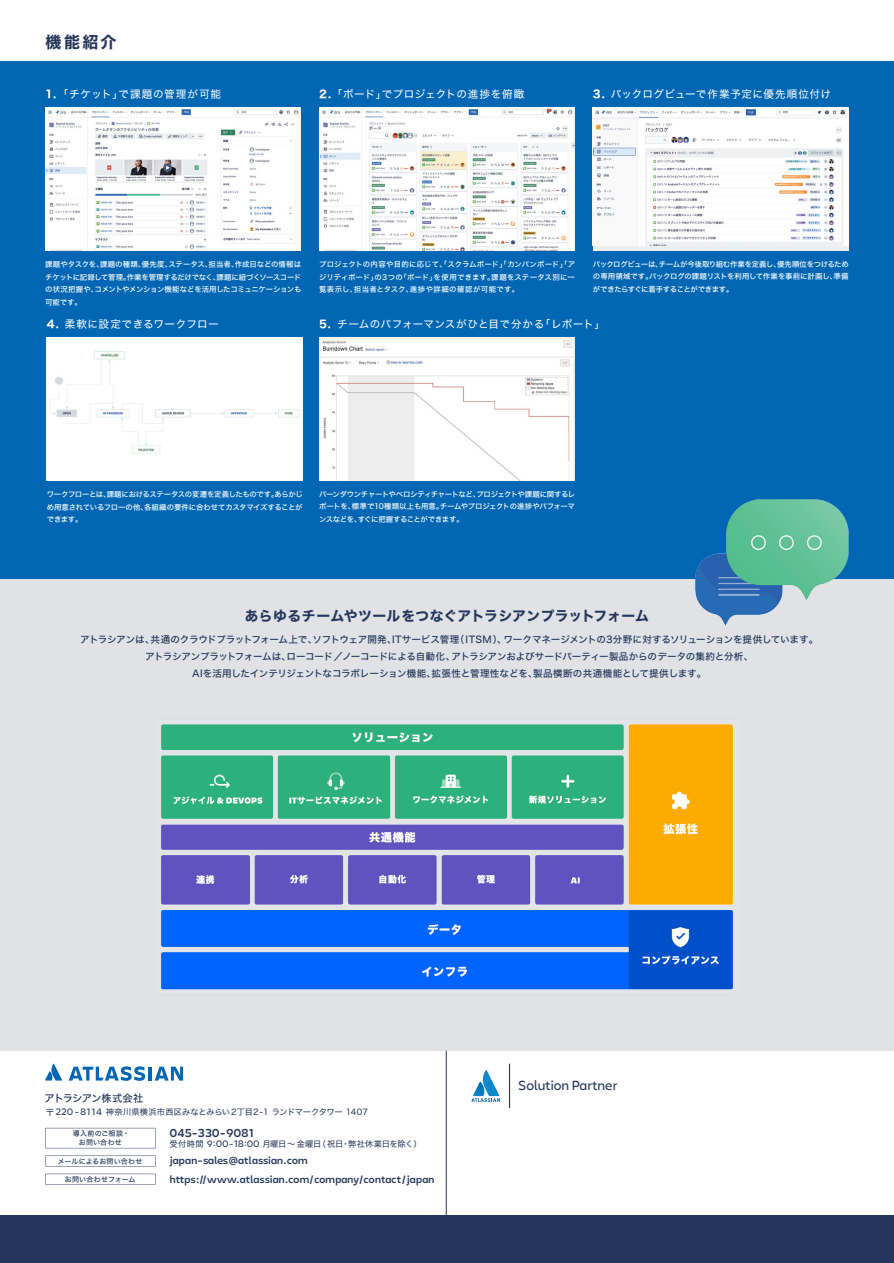
<style>
.page{position:relative;width:894px;height:1263px;background:#fff}
.page>*{position:absolute;margin:0;border:0;box-sizing:border-box;transform-origin:0 0}
.t1{font:15.9px "Hira Kaku Std W7";color:#24365b}
.t2{font:13.95px "Charlie Text";letter-spacing:-.04em;color:#24365b}
.t3{font:13.8px "Hira Kaku Std W7";letter-spacing:.02em;color:#24365b}
.t4{font:600 12.3px "Charlie Text";letter-spacing:-.01em;color:#24365b}
.t5{font:600 10.65px "Charlie Text";letter-spacing:-.03em;color:#24365b}
.t6{font:10.65px "Hira Kaku Std W4";letter-spacing:.04em;color:#fff}
.t7{font:10.65px "Hira Kaku Std W4";letter-spacing:.02em;color:#fff}
.t8{font:10.65px "Hira Kaku Std W4";letter-spacing:.07em;color:#fff}
.t9{font:10.2px "Hira Kaku Std W5";letter-spacing:-.055em;color:#24365b}
.t10{font:9.6px/17px "Hira Kaku Std W5";letter-spacing:-.02em;color:#24365b;text-align:center}
.t11{font:8.25px "Hira Kaku Std W4";letter-spacing:.005em;color:#24365b}
.t12{font:8.25px "Hira Kaku Std W4";letter-spacing:-.02em;color:#24365b}
.t13{font:7.35px/12.8px "Hira Kaku Std W5";letter-spacing:-.03em;color:#fff;text-align:justify}
.t14{font:7.05px/8.6px "Hira Kaku Std W5";letter-spacing:.02em;color:#24365b;text-align:center}
.s1{font-family:"Hira Kaku Std W7"}
.s2{font-family:"Koz Go Pr 6 N";font-size:9.9px}
.s3{font-family:"Charlie Text";font-size:9.9px}
</style>
<div class="page">
<div style="left:0;top:61px;width:893px;height:523px;background:#0166b3"></div>
<div style="left:0;top:580px;width:893px;height:471px;background:#e0e2e6"></div>
<div style="left:0;top:1215px;width:893px;height:48px;background:#24365b"></div>
<hr style="left:446px;top:1051px;width:1px;height:164px;background:#24365b">
<svg style="left:471px;top:1070px;width:28px;height:32px"></svg>
<hr style="left:509px;top:1064px;width:1px;height:44px;background:#231f20">
<svg style="left:45px;top:1063px;width:17px;height:17px"></svg>
<svg style="left:69px;top:1066px;width:114px;height:15px"></svg>
<svg style="left:45px;top:1128px;width:110px;height:20px"></svg>
<svg style="left:45px;top:1155px;width:110px;height:11px"></svg>
<svg style="left:45px;top:1174px;width:110px;height:10px"></svg>
<img style="left:695px;top:500px;width:153px;height:126px">
<img style="left:319px;top:337px;width:255px;height:144px">
<div style="left:592px;top:107px;width:256px;height:144px;background:#edeef0"></div>
<img style="left:592px;top:107px;width:256px;height:139px">
<div style="left:47px;top:337px;width:255px;height:144px;background:#fff"></div>
<img style="left:45px;top:107px;width:256px;height:144px">
<img style="left:319px;top:107px;width:255px;height:144px">
<img style="left:161px;top:724px;width:572px;height:266px">
<h1 class="t1" style="left:46px;top:29px;width:72px">機能紹介</h1>
<h3 class="t8" style="left:45px;top:86px;width:177px"><span class="s1">1.</span> 「チケット」で課題の管理が可能</h3>
<h3 class="t6" style="left:319px;top:86px;width:207px"><span class="s1">2.</span> 「ボード」でプロジェクトの進捗を俯瞰</h3>
<h3 class="t6" style="left:592px;top:86px;width:239px"><span class="s1">3.</span> バックログビューで作業予定に優先順位付け</h3>
<p class="t13" style="left:45px;top:258px;width:258px">課題やタスクを、課題の種類、優先度、ステータス、担当者、作成日などの情報はチケットに記録して管理。作業を管理するだけでなく、課題に紐づくソースコードの状況把握や、コメントやメンション機能などを活用したコミュニケーションも可能です。</p>
<h3 class="t6" style="left:47px;top:316px;width:173px"><span class="s1">4.</span> 柔軟に設定できるワークフロー</h3>
<p class="t13" style="left:319px;top:258px;width:257px">プロジェクトの内容や目的に応じて、「スクラムボード」「カンバンボード」「アジリティボード」の3つの「ボード」を使用できます。課題をステータス別に一覧表示し、担当者とタスク、進捗や詳細の確認が可能です。</p>
<p class="t13" style="left:592px;top:257px;width:257px">バックログビューは、チームが今後取り組む作業を定義し、優先順位をつけるための専用領域です。バックログの課題リストを利用して作業を事前に計画し、準備ができたらすぐに着手することができます。</p>
<h3 class="t7" style="left:319px;top:316px;width:287px"><span class="s1">5.</span> チームのパフォーマンスがひと目で分かる「レポート」</h3>
<p class="t13" style="left:47px;top:488px;width:257px">ワークフローとは、課題におけるステータスの変遷を定義したものです。あらかじめ用意されているフローの他、各組織の要件に合わせてカスタマイズすることができます。</p>
<p class="t13" style="left:319px;top:487px;width:258px">バーンダウンチャートやベロシティチャートなど、プロジェクトや課題に関するレポートを、標準で10種類以上も用意。チームやプロジェクトの進捗やパフォーマンスなどを、すぐに把握することができます。</p>
<h3 class="t3" style="left:245px;top:605px;width:405px">あらゆるチームやツールをつなぐアトラシアンプラットフォーム</h3>
<p class="t10" style="left:80px;top:631px;width:739px">アトラシアンは、共通のクラウドプラットフォーム上で、ソフトウェア開発、ITサービス管理（ITSM）、ワークマネージメントの3分野に対するソリューションを提供しています。アトラシアンプラットフォームは、ローコード／ノーコードによる自動化、アトラシアンおよびサードパーティー製品からのデータの集約と分析、<br>AIを活用したインテリジェントなコラボレーション機能、拡張性と管理性などを、製品横断の共通機能として提供します。</p>
<h3 class="t9" style="left:45px;top:1090px;width:100px">アトラシアン株式会社</h3>
<p class="t11" style="left:45px;top:1106px;width:324px"><span class="s2">〒</span><span class="s3">220 -8114</span> 神奈川県横浜市西区みなとみらい2丁目2-1 ランドマークタワー 1407</p>
<p class="t14" style="left:73px;top:1129px;width:58px">導入前のご相談・お問い合わせ</p>
<h3 class="t4" style="left:169px;top:1124px;width:86px">045-330-9081</h3>
<p class="t12" style="left:169px;top:1138px;width:253px">受付時間 <span class="s3">9:00-18:00</span> 月曜日～金曜日（祝日・弊社休業日を除く）</p>
<p class="t14" style="left:58px;top:1157px;width:86px">メールによるお問い合わせ</p>
<h3 class="t5" style="left:169px;top:1152px;width:140px">japan-sales@atlassian.com</h3>
<p class="t14" style="left:65px;top:1175px;width:72px">お問い合わせフォーム</p>
<h3 class="t5" style="left:169px;top:1171px;width:266px">https://www.atlassian.com/company/contact/japan</h3>
<h2 class="t2" style="left:518px;top:1075px;width:101px">Solution Partner</h2>
</div>
